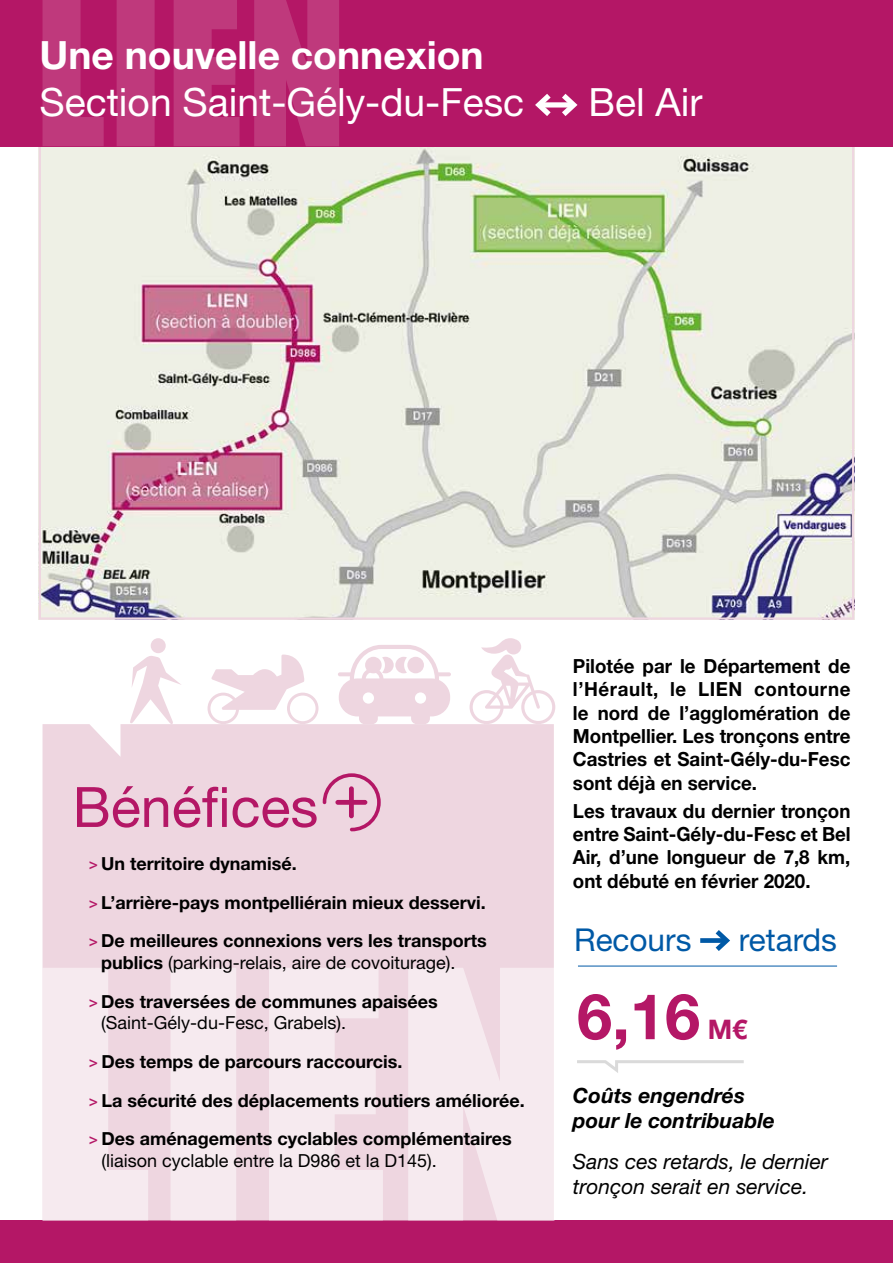
<style>
.page{position:relative;width:893px;height:1263px;background:#fff}
.page>*{position:absolute;margin:0;border:0;box-sizing:border-box;transform-origin:0 0}
.t1{font:700 63.3px "Helvetica Neue LT Std";color:#b41766}
.t2{font:55.8px "Helvetica Neue LT Std";color:#b41766}
.t3{font:39px "Helvetica Neue LT Std";color:#fff}
.t4{font:700 39px "Helvetica Neue LT Std";color:#fff}
.t5{font:31.5px "Helvetica Neue LT Std";color:#0059a6}
.t6{font:700 27px "Helvetica Neue LT Std";color:#b41766}
.t7{font:italic 21px/25.2px "Helvetica Neue LT Std";color:#000}
.t8{font:italic 700 21px/25.2px "Helvetica Neue LT Std";color:#000}
.t9{font:700 19.5px/23.4px "Helvetica Neue LT Std";color:#000;text-align:justify;scale:.96 1}
.t10{font:700 18px/38.5px "Helvetica Neue LT Std";color:#000}
.t11{font:18px "Helvetica Neue LT Std";color:#000}
.s1{font-family:"Roboto";font-weight:400;color:#b41766}
.s2{font-weight:400}
</style>
<div class="page">
<img style="left:42px;top:146px;width:809px;height:471px">
<div style="left:0;top:0;width:893px;height:146px;background:#b41766"></div>
<div style="left:0;top:1220px;width:893px;height:43px;background:#b41766"></div>
<svg style="left:43px;top:0;width:296px;height:146px"></svg>
<div style="left:43px;top:724px;width:511px;height:244px;background:#eed6e0"></div>
<svg style="left:535px;top:93px;width:43px;height:23px"></svg>
<svg style="left:43px;top:968px;width:511px;height:252px;background:#f3e4ea"></svg>
<svg style="left:323px;top:773px;width:58px;height:58px;background:#e1abc4"></svg>
<svg style="left:338px;top:645px;width:113px;height:79px"></svg>
<svg style="left:208px;top:654px;width:110px;height:70px"></svg>
<svg style="left:470px;top:638px;width:85px;height:86px"></svg>
<svg style="left:130px;top:656px;width:51px;height:68px"></svg>
<div style="left:151px;top:638px;width:15px;height:15px;background:#eed6e0;border-radius:50%"></div>
<svg style="left:577px;top:1060px;width:167px;height:13px"></svg>
<hr style="left:578px;top:966px;width:259px;height:1px;background:#0059a6">
<div style="left:700px;top:938px;width:27px;height:5px;background:#0059a6"></div>
<svg style="left:711px;top:930px;width:19px;height:21px"></svg>
<h3 class="t4" style="left:40px;top:31px;width:446px">Une nouvelle connexion</h3>
<h3 class="t3" style="left:40px;top:79px;width:486px">Section Saint-Gély-du-Fesc</h3>
<h3 class="t3" style="left:588px;top:79px;width:116px">Bel Air</h3>
<h2 class="t2" style="left:73px;top:774px;width:247px">Bénéfices</h2>
<p class="t10" style="left:88px;top:844px;width:400px"><span class="s1">&gt;</span> Un territoire dynamisé.<br><span class="s1">&gt;</span> L’arrière-pays montpelliérain mieux desservi. <span class="s1">&gt;</span> De meilleures connexions vers les transports</p>
<p class="t10" style="left:89px;top:943px;width:369px;text-indent:13px">publics <span class="s2">(parking-relais, aire de covoiturage). </span><span class="s1">&gt;</span> Des traversées de communes apaisées</p>
<p class="t10" style="left:89px;top:1003px;width:438px;text-indent:13px"><span class="s2">(Saint-Gély-du-Fesc, Grabels).<br></span><span class="s1">&gt;</span> Des temps de parcours raccourcis.<br><span class="s1">&gt;</span> La sécurité des déplacements routiers améliorée. <span class="s1">&gt;</span> Des aménagements cyclables complémentaires</p>
<p class="t11" style="left:101px;top:1149px;width:337px">(liaison cyclable entre la D986 et la D145).</p>
<p class="t9" style="left:573px;top:654px;width:291px">Pilotée par le Département de l’Hérault, le LIEN contourne le nord de l’agglomération de Montpellier. Les tronçons entre Castries et Saint-Gély-du-Fesc sont déjà en service.</p>
<p class="t9" style="left:573px;top:798px;width:291px">Les travaux du dernier tronçon entre Saint-Gély-du-Fesc et Bel Air, d’une longueur de 7,8 km, ont débuté en février 2020.</p>
<h3 class="t5" style="left:574px;top:921px;width:119px">Recours</h3>
<h3 class="t5" style="left:739px;top:921px;width:100px">retards</h3>
<h1 class="t1" style="left:577px;top:977px;width:125px">6,16</h1>
<h3 class="t6" style="left:708px;top:1013px;width:41px">M€</h3>
<p class="t8" style="left:573px;top:1082px;width:203px">Coûts engendrés pour le contribuable</p>
<p class="t7" style="left:573px;top:1148px;width:256px">Sans ces retards, le dernier tronçon serait en service.</p>
</div>
